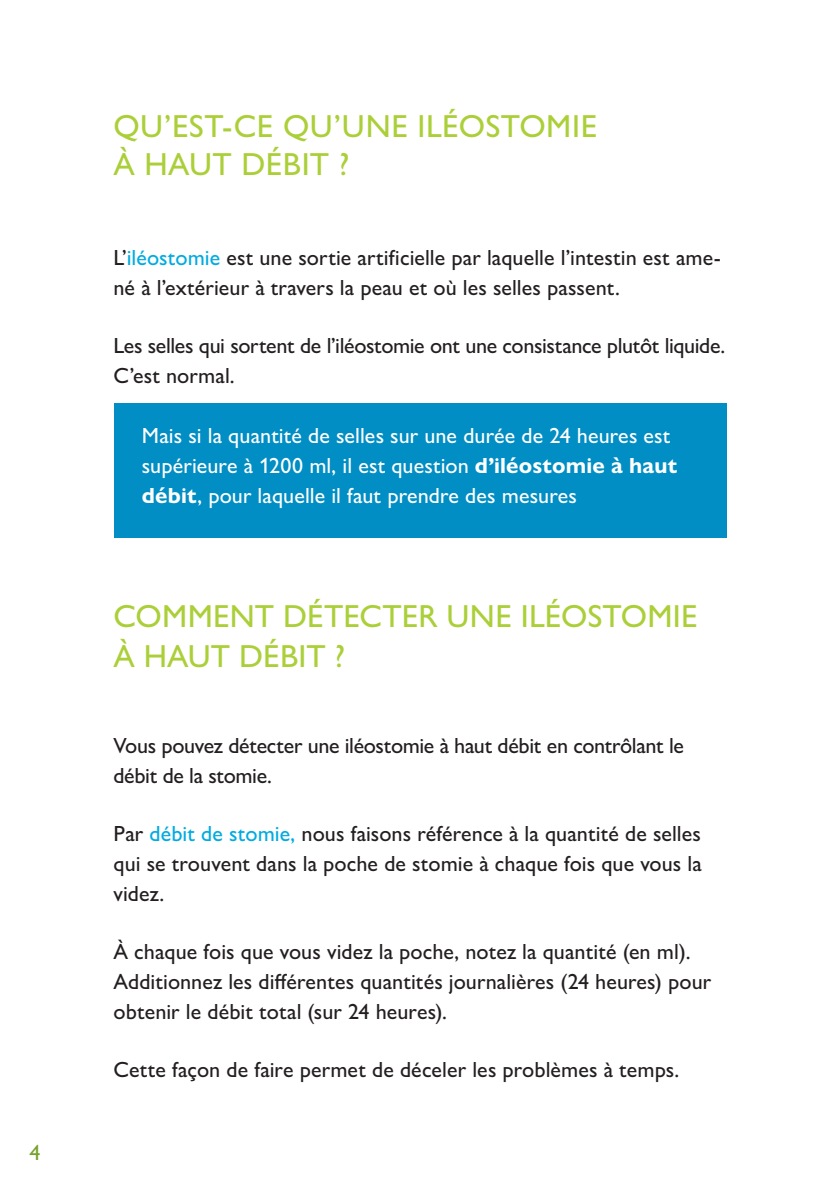
<style>
.page{position:relative;width:840px;height:1191px;background:#fff}
.page>*{position:absolute;margin:0;border:0;box-sizing:border-box;transform-origin:0 0}
.t1{font:500 32px/38px "Gill Sans Nova";letter-spacing:.005em;color:#abcf38}
.t2{font:500 22px/30px "Gill Sans Nova";color:#231f20}
.t3{font:500 22px/30px "Gill Sans Nova";letter-spacing:-.02em;color:#231f20}
.t4{font:500 22px/30px "Gill Sans Nova";color:#fff}
.t5{font:500 22px "Gill Sans Nova";color:#78a22d}
.s1{color:#00abe1}
.s2{font-weight:700}
</style>
<div class="page">
<div style="left:113px;top:403px;width:613px;height:134px;background:#008ec4"></div>
<p class="t5" style="left:29px;top:1138px;width:13px">4</p>
<h1 class="t1" style="left:113px;top:107px;width:485px">QU’EST-CE QU’UNE ILÉOSTOMIE<br>À HAUT DÉBIT ?</h1>
<p class="t2" style="left:113px;top:242px;width:608px">L’<span class="s1">iléostomie</span> est une sortie artificielle par laquelle l’intestin est ame&shy;né à l’extérieur à travers la peau et où les selles passent.</p>
<p class="t3" style="left:113px;top:330px;width:613px">Les selles qui sortent de l’iléostomie ont une consistance plutôt liquide.<br>C’est normal.</p>
<p class="t4" style="left:142px;top:420px;width:536px">Mais si la quantité de selles sur une durée de 24 heures est supérieure à 1200 ml, il est question <span class="s2">d’iléostomie à haut débit</span>, pour laquelle il faut prendre des mesures</p>
<h1 class="t1" style="left:113px;top:596px;width:585px;line-height:40px">COMMENT DÉTECTER UNE ILÉOSTOMIE<br>À HAUT DÉBIT ?</h1>
<p class="t3" style="left:113px;top:730px;width:571px">Vous pouvez détecter une iléostomie à haut débit en contrôlant le débit de la stomie.</p>
<p class="t2" style="left:113px;top:818px;width:589px;text-align:justify">Par <span class="s1">débit de stomie,</span> nous faisons référence à la quantité de selles qui se trouvent dans la poche de stomie à chaque fois que vous la videz.</p>
<p class="t2" style="left:113px;top:936px;width:599px">À chaque fois que vous videz la poche, notez la quantité (en ml).<br>Additionnez les différentes quantités journalières (24 heures) pour obtenir le débit total (sur 24 heures).</p>
<p class="t2" style="left:113px;top:1054px;width:567px">Cette façon de faire permet de déceler les problèmes à temps.</p>
</div>
